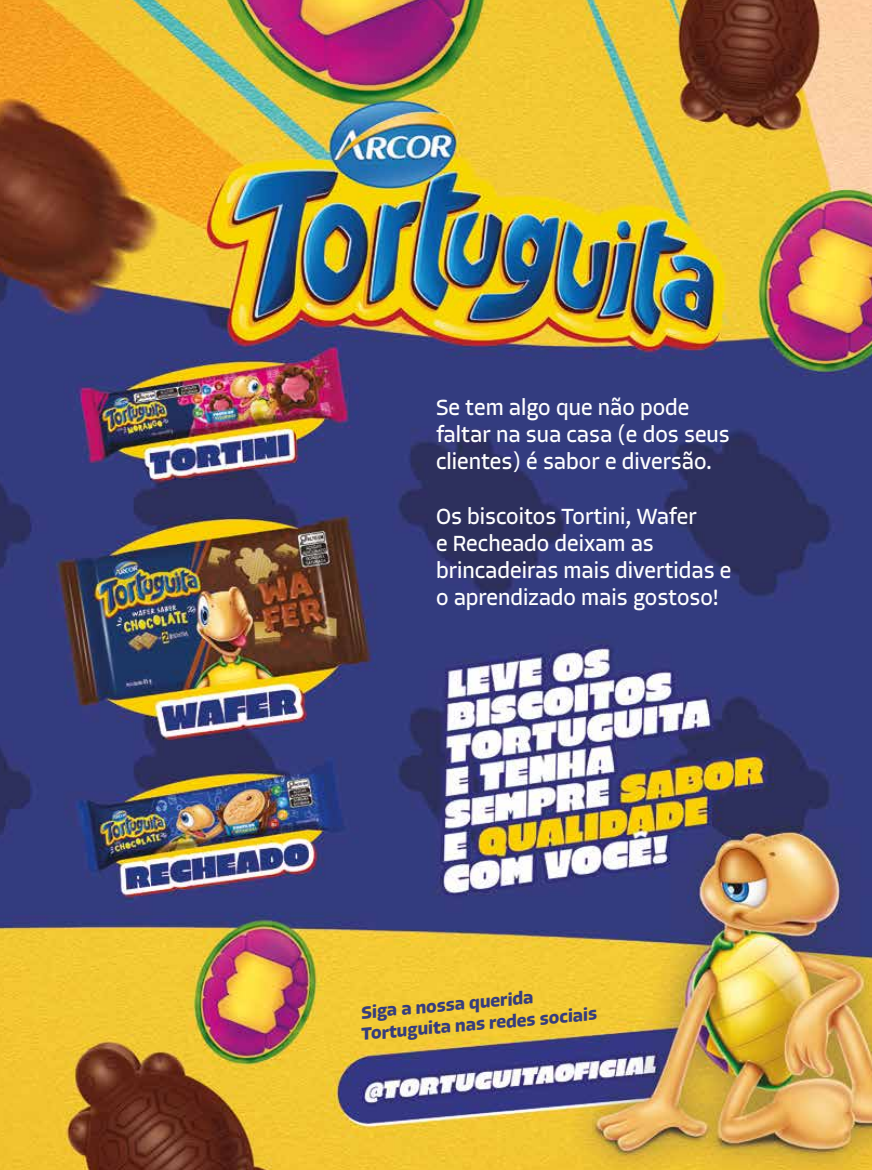
<style>
.page{position:relative;width:872px;height:1170px;background:#fff}
.page>*{position:absolute;margin:0;border:0;box-sizing:border-box;transform-origin:0 0}
.t1{font:300 72px "Frutiger LT Std";color:#fff}
.t2{font:22.65px/27.2px "Allotrope";color:#fff}
.t3{font:700 18px/21.6px "Allotrope";color:#363d7d}
</style>
<div class="page">
<img style="left:1px;top:0;width:871px;height:1169px">
<p class="t2" style="left:436px;top:394px;width:295px">Se tem algo que não pode faltar na sua casa (e dos seus clientes) é sabor e diversão.</p>
<p class="t2" style="left:436px;top:502px;width:297px">Os biscoitos Tortini, Wafer<br>e Recheado deixam as brincadeiras mais divertidas e o aprendizado mais gostoso!</p>
<h1 class="t1" style="left:388px;top:546px;width:98px">AD</h1>
<p class="t3" style="left:358px;top:1002px;width:238px;rotate:-5deg">Siga a nossa querida<br>Tortuguita nas redes sociais</p>
</div>
